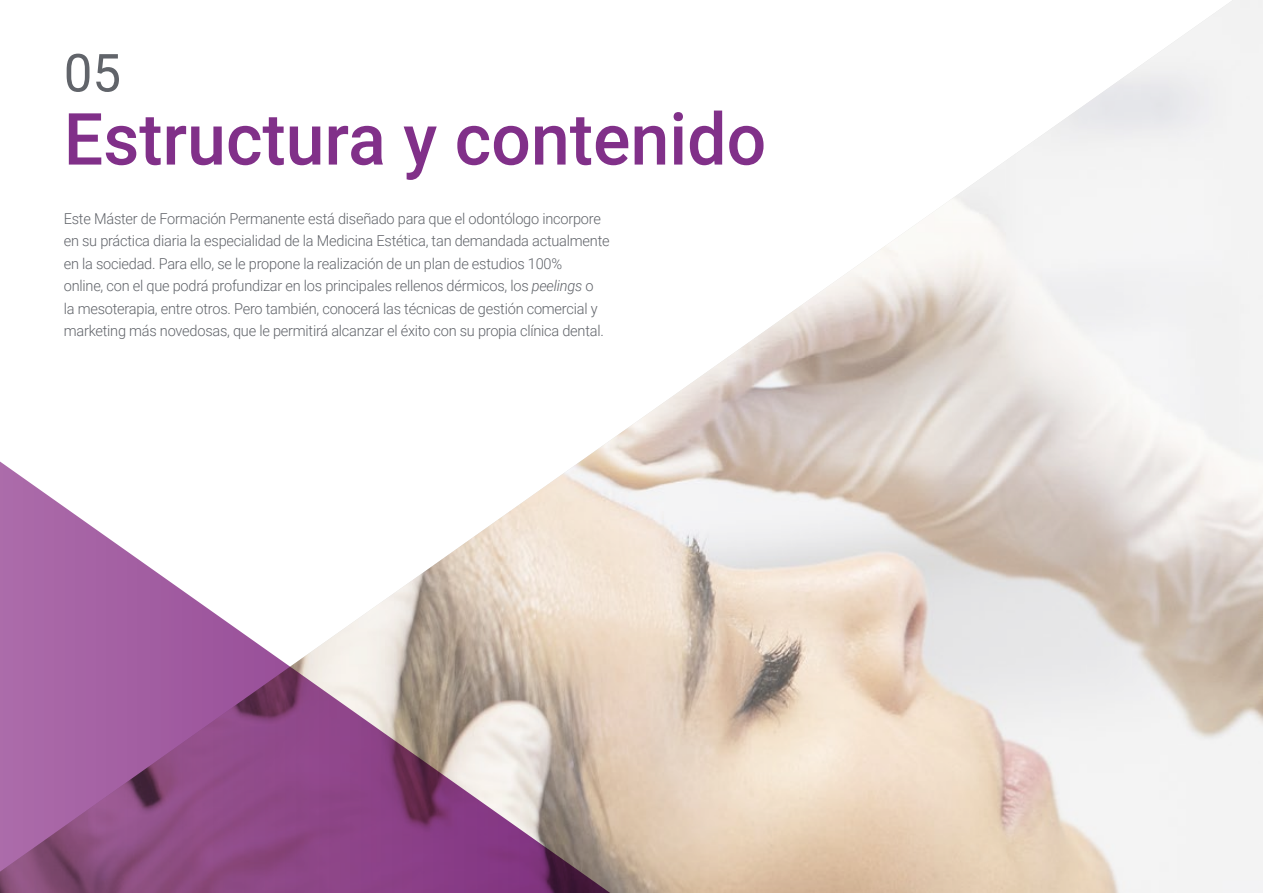
<style>
.page{position:relative;width:1263px;height:893px;background:#fff}
.page>*{position:absolute;margin:0;border:0;box-sizing:border-box;transform-origin:0 0}
.t1{font:500 72px "Roboto";color:#813089}
.t2{font:52.5px "Roboto";color:#61646a}
.t3{font:300 15px/22.5px "Roboto";letter-spacing:-.015em;color:#61646a}
.s1{font-style:italic}
</style>
<div class="page">
<img style="left:602px;top:0;width:661px;height:893px">
<svg style="left:0;top:446px;width:640px;height:447px"></svg>
<h2 class="t2" style="left:64px;top:36px;width:59px">05</h2>
<h1 class="t1" style="left:64px;top:89px;width:704px">Estructura y contenido</h1>
<p class="t3" style="left:64px;top:207px;width:547px">Este Máster de Formación Permanente está diseñado para que el odontólogo incorpore en su práctica diaria la especialidad de la Medicina Estética, tan demandada actualmente en la sociedad. Para ello, se le propone la realización de un plan de estudios 100%<br>online, con el que podrá profundizar en los principales rellenos dérmicos, los <span class="s1">peelings</span> o<br>la mesoterapia, entre otros. Pero también, conocerá las técnicas de gestión comercial y marketing más novedosas, que le permitirá alcanzar el éxito con su propia clínica dental.</p>
</div>
